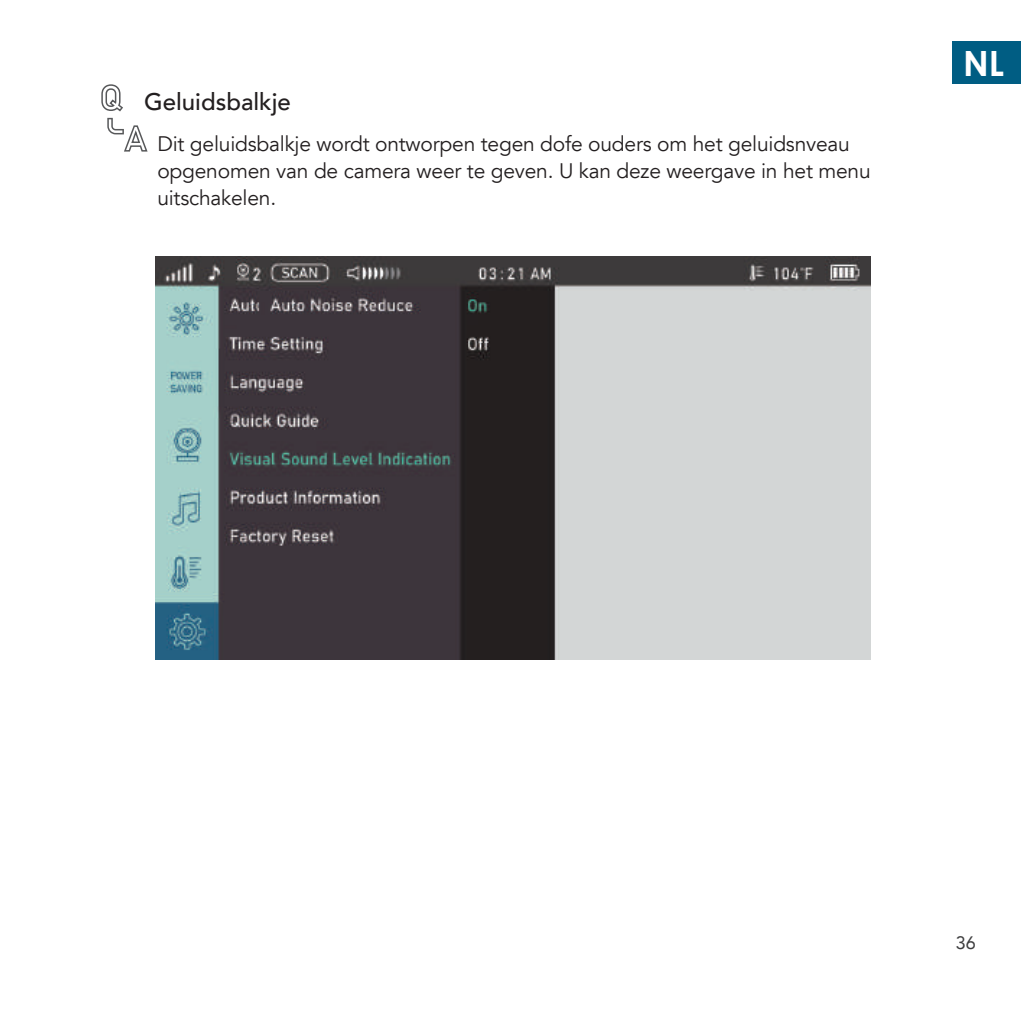
<style>
.page{position:relative;width:1021px;height:1021px;background:#fff}
.page>*{position:absolute;margin:0;border:0;box-sizing:border-box;transform-origin:0 0}
.t1{font:700 34.8px "Century Gothic";color:#fff}
.t2{font:500 24px "Avenir LT";color:#231f20}
.t3{font:21px/27px "Avenir LT";letter-spacing:-.01em;color:#231f20}
.t4{font:18px "Avenir LT";color:#3e3e3f}
</style>
<div class="page">
<div style="left:952px;top:42px;width:68px;height:42px;background:#005d83"></div>
<svg style="left:101px;top:84px;width:22px;height:28px"></svg>
<svg style="left:107px;top:118px;width:41px;height:34px"></svg>
<img style="left:156px;top:257px;width:714px;height:402px">
<p class="t2" style="left:144px;top:88px;width:148px">Geluidsbalkje</p>
<p class="t3" style="left:157px;top:131px;width:715px">Dit geluidsbalkje wordt ontworpen tegen dofe ouders om het geluidsnveau opgenomen van de camera weer te geven. U kan deze weergave in het menu uitschakelen.</p>
<h1 class="t1" style="left:963px;top:37px;width:43px">NL</h1>
<p class="t4" style="left:955px;top:932px;width:22px">36</p>
</div>
